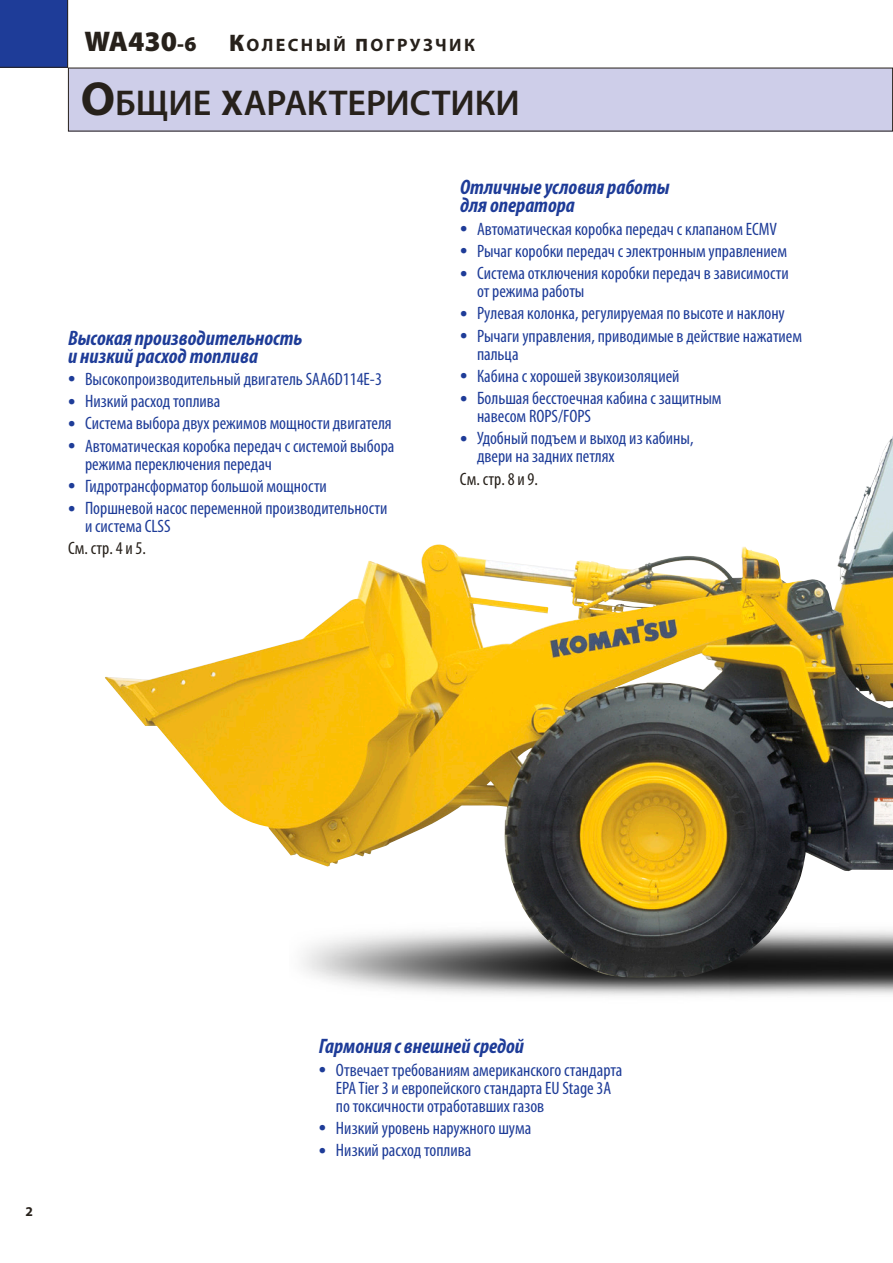
<style>
.page{position:relative;width:893px;height:1263px;background:#fff}
.page>*{position:absolute;margin:0;border:0;box-sizing:border-box;transform-origin:0 0}
.t1{font:600 36px "Myriad Pro";letter-spacing:-.005em;color:#27211b}
.t2{font:900 28.5px "Myriad Pro";color:#27211b}
.t3{font:italic 700 condensed 21px/18px "Myriad Pro";color:#1e3c98}
.t4{font:condensed 18px/18px "Myriad Pro";color:#1e3c98}
.t5{font:condensed 18px "Myriad Pro";color:#27211b}
.t6{font:700 18px "Myriad Pro";letter-spacing:.135em;color:#27211b}
.t7{font:700 13.5px "Myriad Pro";color:#27211b}
.s1{font-size:21px}
.s2{font-weight:900;font-size:24px}
.s3{font-weight:900}
.s4{font-weight:700;font-size:48px}
.s5{font-weight:700}
.s6{font-size:28.5px}
</style>
<div class="page">
<img style="left:327px;top:979px;width:566px;height:17px">
<img style="left:105px;top:436px;width:788px;height:543px">
<div style="left:68px;top:68px;width:825px;height:63px;background:#cecee9"></div>
<div style="left:0;top:0;width:68px;height:68px;background:#1e3c98"></div>
<h2 class="t2" style="left:85px;top:22px;width:113px">WA430<span class="s1">-6</span></h2>
<p class="t6" style="left:229px;top:35px;width:247px"><span class="s2">К</span>олесный <span class="s3">п</span>огрузчик</p>
<h1 class="t1" style="left:81px;top:83px;width:440px"><span class="s4">О</span>бщие <span class="s5">х</span>арактеристики</h1>
<p class="t3" style="left:68px;top:328px;width:236px">Высокая производительность и низкий расход топлива</p>
<p class="t4" style="left:68px;top:370px;width:315px"><span class="s6">•</span> Высокопроизводительный двигатель SAA6D114E-3</p>
<p class="t4" style="left:68px;top:392px;width:154px"><span class="s6">•</span> Низкий расход топлива</p>
<p class="t4" style="left:68px;top:414px;width:325px"><span class="s6">•</span> Система выбора двух режимов мощности двигателя</p>
<p class="t4" style="left:85px;top:436px;width:311px;text-indent:-17px"><span class="s6">•</span> Автоматическая коробка передач с системой выбора режима переключения передач</p>
<p class="t4" style="left:68px;top:477px;width:260px"><span class="s6">•</span> Гидротрансформатор большой мощности</p>
<p class="t4" style="left:85px;top:499px;width:304px;text-indent:-17px"><span class="s6">•</span> Поршневой насос переменной производительности и система CLSS</p>
<p class="t5" style="left:68px;top:538px;width:79px">См. стр. 4 и 5.</p>
<p class="t3" style="left:460px;top:178px;width:211px">Отличные условия работы для оператора</p>
<p class="t4" style="left:460px;top:219px;width:319px"><span class="s6">•</span> Автоматическая коробка передач с клапаном ECMV</p>
<p class="t4" style="left:460px;top:242px;width:328px"><span class="s6">•</span> Рычаг коробки передач с электронным управлением</p>
<p class="t4" style="left:477px;top:264px;width:313px;text-indent:-17px"><span class="s6">•</span> Система отключения коробки передач в зависимости от режима работы</p>
<p class="t4" style="left:460px;top:304px;width:326px"><span class="s6">•</span> Рулевая колонка, регулируемая по высоте и наклону</p>
<p class="t4" style="left:477px;top:326px;width:327px;text-indent:-17px"><span class="s6">•</span> Рычаги управления, приводимые в действие нажатием пальца</p>
<p class="t4" style="left:460px;top:367px;width:221px"><span class="s6">•</span> Кабина с хорошей звукоизоляцией</p>
<p class="t4" style="left:477px;top:389px;width:246px;text-indent:-17px"><span class="s6">•</span> Большая бесстоечная кабина с защитным навесом ROPS/FOPS</p>
<p class="t4" style="left:477px;top:429px;width:218px;text-indent:-17px"><span class="s6">•</span> Удобный подъем и выход из кабины, двери на задних петлях</p>
<p class="t5" style="left:460px;top:468px;width:79px">См. стр. 8 и 9.</p>
<p class="t7" style="left:26px;top:1203px;width:9px">2</p>
<p class="t3" style="left:319px;top:1037px;width:207px">Гармония с внешней средой</p>
<p class="t4" style="left:336px;top:1060px;width:288px;text-indent:-17px"><span class="s6">•</span> Отвечает требованиям американского стандарта<br>EPA Tier 3 и европейского стандарта EU Stage 3A по токсичности отработавших газов</p>
<p class="t4" style="left:319px;top:1119px;width:214px"><span class="s6">•</span> Низкий уровень наружного шума</p>
<p class="t4" style="left:319px;top:1141px;width:154px"><span class="s6">•</span> Низкий расход топлива</p>
</div>
